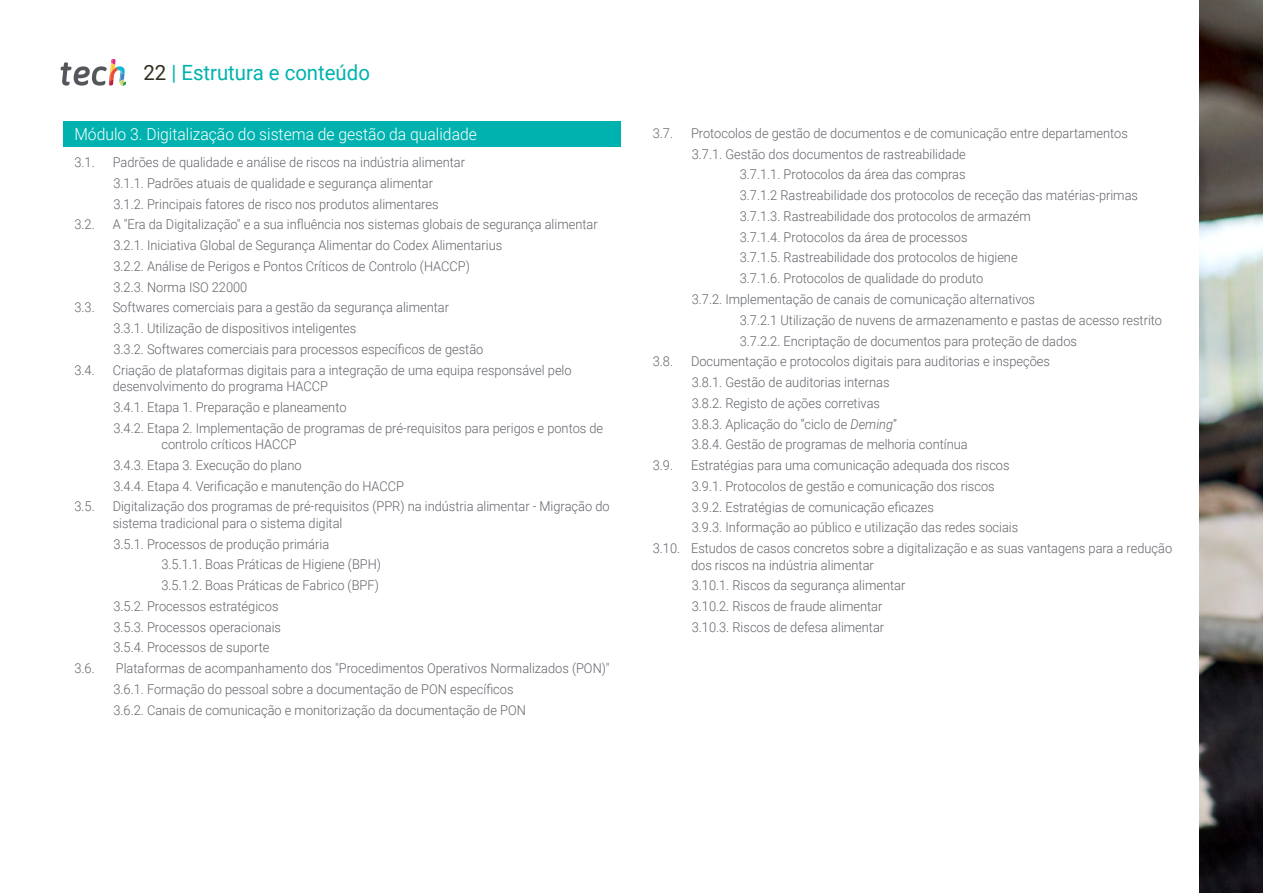
<style>
.page{position:relative;width:1263px;height:893px;background:#fff}
.page>*{position:absolute;margin:0;border:0;box-sizing:border-box;transform-origin:0 0}
.t1{font:21px "Roboto";color:#00b2af}
.t2{font:300 16.5px "Roboto";color:#fff;scale:.95 1}
.t3{font:300 13.5px/20.7px "Roboto";color:#61646a;scale:.95 1}
.s1{color:#312e20}
.s2{font-style:italic}
</style>
<div class="page">
<div style="left:63px;top:121px;width:558px;height:25px;background:#00b2af"></div>
<svg style="left:61px;top:59px;width:65px;height:27px"></svg>
<img style="left:1199px;top:0;width:64px;height:893px">
<h1 class="t1" style="left:144px;top:57px;width:228px"><span class="s1">22</span> | Estrutura e conteúdo</h1>
<p class="t2" style="left:74px;top:123px;width:425px">Módulo 3. Digitalização do sistema de gestão da qualidade</p>
<p class="t3" style="left:74px;top:151px;width:23px">3.1.</p>
<p class="t3" style="left:113px;top:151px;width:372px">Padrões de qualidade e análise de riscos na indústria alimentar<br>3.1.1. Padrões atuais de qualidade e segurança alimentar<br>3.1.2. Principais fatores de risco nos produtos alimentares</p>
<p class="t3" style="left:74px;top:214px;width:23px">3.2.</p>
<p class="t3" style="left:113px;top:214px;width:512px">A "Era da Digitalização" e a sua influência nos sistemas globais de segurança alimentar 3.2.1. Iniciativa Global de Segurança Alimentar do Codex Alimentarius<br>3.2.2. Análise de Perigos e Pontos Críticos de Controlo (HACCP)<br>3.2.3. Norma ISO 22000</p>
<p class="t3" style="left:74px;top:297px;width:23px">3.3.</p>
<p class="t3" style="left:113px;top:297px;width:392px">Softwares comerciais para a gestão da segurança alimentar<br>3.3.1. Utilização de dispositivos inteligentes<br>3.3.2. Softwares comerciais para processos específicos de gestão</p>
<p class="t3" style="left:74px;top:359px;width:23px">3.4.</p>
<p class="t3" style="left:113px;top:361px;width:485px;line-height:16.5px">Criação de plataformas digitais para a integração de uma equipa responsável pelo desenvolvimento do programa HACCP</p>
<p class="t3" style="left:113px;top:396px;width:517px">3.4.1. Etapa 1. Preparação e planeamento<br>3.4.2. Etapa 2. Implementação de programas de pré-requisitos para perigos e pontos de</p>
<p class="t3" style="left:113px;top:433px;width:307px;text-indent:48px">controlo críticos HACCP<br>3.4.3. Etapa 3. Execução do plano<br>3.4.4. Etapa 4. Verificação e manutenção do HACCP</p>
<p class="t3" style="left:74px;top:496px;width:23px">3.5.</p>
<p class="t3" style="left:113px;top:498px;width:525px;line-height:16.5px">Digitalização dos programas de pré-requisitos (PPR) na indústria alimentar - Migração do sistema tradicional para o sistema digital</p>
<p class="t3" style="left:113px;top:533px;width:229px">3.5.1. Processos de produção primária</p>
<p class="t3" style="left:161px;top:554px;width:233px">3.5.1.1. Boas Práticas de Higiene (BPH)</p>
<p class="t3" style="left:161px;top:574px;width:230px">3.5.1.2. Boas Práticas de Fabrico (BPF)</p>
<p class="t3" style="left:113px;top:595px;width:175px">3.5.2. Processos estratégicos</p>
<p class="t3" style="left:113px;top:616px;width:178px">3.5.3. Processos operacionais</p>
<p class="t3" style="left:113px;top:637px;width:166px">3.5.4. Processos de suporte</p>
<p class="t3" style="left:74px;top:657px;width:23px">3.6.</p>
<p class="t3" style="left:113px;top:657px;width:524px">Plataformas de acompanhamento dos "Procedimentos Operativos Normalizados (PON)"<br>3.6.1. Formação do pessoal sobre a documentação de PON específicos<br>3.6.2. Canais de comunicação e monitorização da documentação de PON</p>
<p class="t3" style="left:653px;top:122px;width:23px">3.7.</p>
<p class="t3" style="left:691px;top:122px;width:461px">Protocolos de gestão de documentos e de comunicação entre departamentos</p>
<p class="t3" style="left:692px;top:143px;width:290px">3.7.1. Gestão dos documentos de rastreabilidade</p>
<p class="t3" style="left:740px;top:164px;width:239px">3.7.1.1. Protocolos da área das compras</p>
<p class="t3" style="left:740px;top:185px;width:421px">3.7.1.2 Rastreabilidade dos protocolos de receção das matérias-primas</p>
<p class="t3" style="left:740px;top:205px;width:308px">3.7.1.3. Rastreabilidade dos protocolos de armazém</p>
<p class="t3" style="left:740px;top:226px;width:241px">3.7.1.4. Protocolos da área de processos</p>
<p class="t3" style="left:740px;top:247px;width:294px">3.7.1.5. Rastreabilidade dos protocolos de higiene</p>
<p class="t3" style="left:740px;top:268px;width:258px">3.7.1.6. Protocolos de qualidade do produto</p>
<p class="t3" style="left:692px;top:288px;width:363px">3.7.2. Implementação de canais de comunicação alternativos</p>
<p class="t3" style="left:740px;top:309px;width:446px">3.7.2.1 Utilização de nuvens de armazenamento e pastas de acesso restrito</p>
<p class="t3" style="left:740px;top:330px;width:356px">3.7.2.2. Encriptação de documentos para proteção de dados</p>
<p class="t3" style="left:653px;top:351px;width:23px">3.8.</p>
<p class="t3" style="left:691px;top:351px;width:379px">Documentação e protocolos digitais para auditorias e inspeções 3.8.1. Gestão de auditorias internas<br>3.8.2. Registo de ações corretivas<br>3.8.3. Aplicação do “ciclo de <span class="s2">Deming</span>”<br>3.8.4. Gestão de programas de melhoria contínua</p>
<p class="t3" style="left:653px;top:454px;width:23px">3.9.</p>
<p class="t3" style="left:691px;top:454px;width:337px">Estratégias para uma comunicação adequada dos riscos</p>
<p class="t3" style="left:692px;top:475px;width:320px">3.9.1. Protocolos de gestão e comunicação dos riscos</p>
<p class="t3" style="left:692px;top:496px;width:256px">3.9.2. Estratégias de comunicação eficazes</p>
<p class="t3" style="left:692px;top:517px;width:345px">3.9.3. Informação ao público e utilização das redes sociais</p>
<p class="t3" style="left:653px;top:537px;width:548px">3.10. Estudos de casos concretos sobre a digitalização e as suas vantagens para a redução</p>
<p class="t3" style="left:691px;top:554px;width:227px">dos riscos na indústria alimentar 3.10.1. Riscos da segurança alimentar 3.10.2. Riscos de fraude alimentar 3.10.3. Riscos de defesa alimentar</p>
</div>
